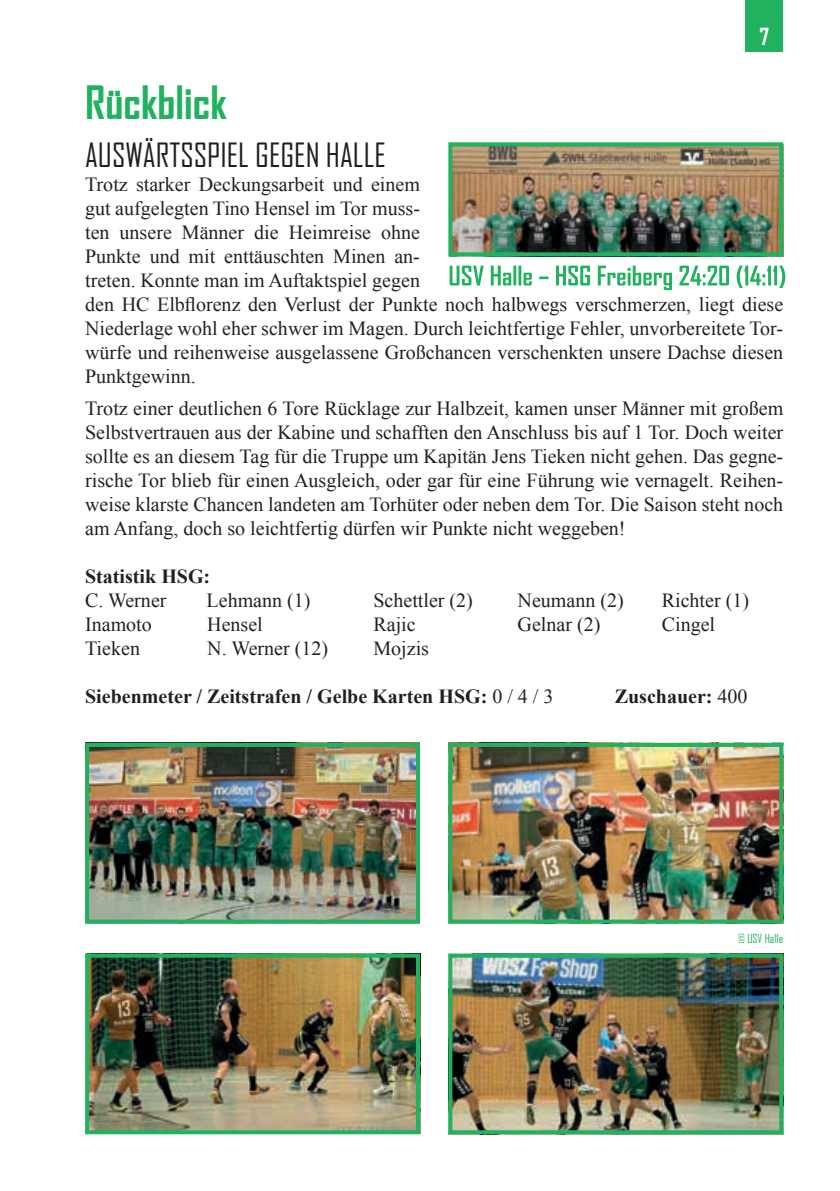
<style>
.page{position:relative;width:840px;height:1191px;background:#fff}
.page>*{position:absolute;margin:0;border:0;box-sizing:border-box;transform-origin:0 0}
.t1{font:700 44px "Agency FB";color:#21b25f}
.t2{font:32px "Agency FB";color:#231f20}
.t3{font:700 22.4px "Agency FB";color:#fff}
.t4{font:20px/24px "Times New Roman";color:#231f20}
.t5{font:700 20px "Times New Roman";color:#231f20}
.t6{font:12px "Agency FB";color:#21b25f}
.s1{font-weight:400}
</style>
<div class="page">
<div style="left:745px;top:0;width:37px;height:52px;background:#21b25f"></div>
<img style="left:453px;top:147px;width:324px;height:104px">
<div style="left:448px;top:142px;width:334px;height:114px;border:4px solid #21b25f"></div>
<img style="left:90px;top:958px;width:325px;height:171px">
<div style="left:85px;top:953px;width:335px;height:181px;border:4px solid #21b25f"></div>
<img style="left:90px;top:748px;width:325px;height:170px">
<div style="left:85px;top:743px;width:335px;height:180px;border:4px solid #21b25f"></div>
<img style="left:453px;top:958px;width:324px;height:171px">
<div style="left:448px;top:953px;width:334px;height:181px;border:4px solid #21b25f"></div>
<img style="left:453px;top:748px;width:324px;height:170px">
<div style="left:448px;top:743px;width:334px;height:180px;border:4px solid #21b25f"></div>
<svg style="left:449px;top:266px;width:335px;height:24px"></svg>
<p class="t3" style="left:759px;top:23px;width:11px">7</p>
<h1 class="t1" style="left:85px;top:75px;width:143px">Rückblick</h1>
<h2 class="t2" style="left:85px;top:135px;width:302px">AUSWÄRTSSPIEL GEGEN HALLE</h2>
<p class="t4" style="left:85px;top:172px;width:699px">Trotz starker Deckungsarbeit und einem<br>gut aufgelegten Tino Hensel im Tor muss-<br>ten unsere Männer die Heimreise ohne<br>Punkte und mit enttäuschten Minen an-<br>treten. Konnte man im Auftaktspiel gegen<br>den HC Elbflorenz den Verlust der Punkte noch halbwegs verschmerzen, liegt diese Niederlage wohl eher schwer im Magen. Durch leichtfertige Fehler, unvorbereitete Tor&shy;würfe und reihenweise ausgelassene Großchancen verschenkten unsere Dachse diesen Punktgewinn.</p>
<p class="t4" style="left:85px;top:396px;width:699px;text-align:justify">Trotz einer deutlichen 6 Tore Rücklage zur Halbzeit, kamen unser Männer mit großem Selbstvertrauen aus der Kabine und schafften den Anschluss bis auf 1 Tor. Doch weiter sollte es an diesem Tag für die Truppe um Kapitän Jens Tieken nicht gehen. Das gegne&shy;rische Tor blieb für einen Ausgleich, oder gar für eine Führung wie vernagelt. Reihen&shy;weise klarste Chancen landeten am Torhüter oder neben dem Tor. Die Saison steht noch am Anfang, doch so leichtfertig dürfen wir Punkte nicht weggeben!</p>
<p class="t5" style="left:85px;top:562px;width:127px">Statistik HSG:</p>
<p class="t4" style="left:85px;top:588px;width:83px">C. Werner</p>
<p class="t4" style="left:206px;top:588px;width:105px">Lehmann (1)</p>
<p class="t4" style="left:373px;top:588px;width:101px">Schettler (2)</p>
<p class="t4" style="left:517px;top:588px;width:108px">Neumann (2)</p>
<p class="t4" style="left:661px;top:588px;width:89px">Richter (1)</p>
<p class="t4" style="left:85px;top:612px;width:68px">Inamoto</p>
<p class="t4" style="left:207px;top:612px;width:57px">Hensel</p>
<p class="t4" style="left:373px;top:612px;width:44px">Rajic</p>
<p class="t4" style="left:517px;top:612px;width:84px">Gelnar (2)</p>
<p class="t4" style="left:661px;top:612px;width:55px">Cingel</p>
<p class="t4" style="left:85px;top:636px;width:56px">Tieken</p>
<p class="t4" style="left:207px;top:636px;width:122px">N. Werner (12)</p>
<p class="t4" style="left:373px;top:636px;width:57px">Mojzis</p>
<p class="t5" style="left:85px;top:682px;width:469px">Siebenmeter / Zeitstrafen / Gelbe Karten HSG: <span class="s1">0 / 4 / 3</span></p>
<p class="t5" style="left:614px;top:682px;width:134px">Zuschauer: <span class="s1">400</span></p>
<p class="t6" style="left:737px;top:931px;width:46px">© USV Halle</p>
</div>
